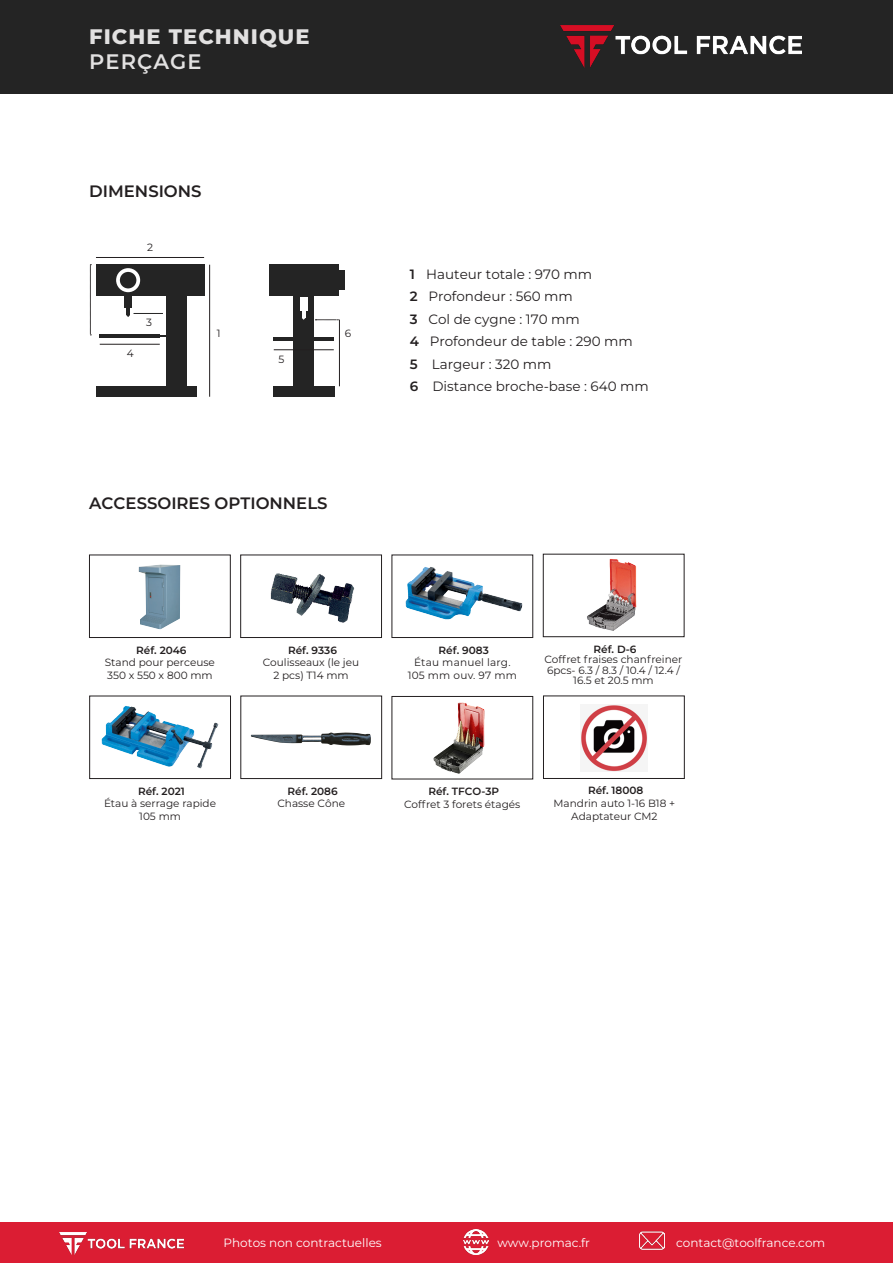
<style>
.page{position:relative;width:893px;height:1263px;background:#fff}
.page>*{position:absolute;margin:0;border:0;box-sizing:border-box;transform-origin:0 0}
.t1{font:100 21px "Montserrat";letter-spacing:.05em;color:#e2e1e1}
.t2{font:100 16.5px "Montserrat";color:#231f20}
.t3{font:100 13.5px "Montserrat";color:#231f20}
.t4{font:100 12px "Montserrat";color:#fff}
.DONNEES_TABLEAU{font:10.5px/12.6px "Montserrat";color:#231f20;text-align:center}
.t5{font:100 10.5px/12.6px "Montserrat";color:#231f20}
.DONNEES_TABLEAU-2{font:10.5px "Montserrat";letter-spacing:.02em;color:#231f20}
</style>
<div class="page">
<div style="left:0;top:0;width:893px;height:94px;background:#242424"></div>
<img style="left:560px;top:25px;width:242px;height:42px">
<div style="left:0;top:1222px;width:893px;height:41px;background:#db1d33"></div>
<img style="left:463px;top:1230px;width:25px;height:25px">
<img style="left:639px;top:1231px;width:25px;height:19px">
<div style="left:89px;top:555px;width:141px;height:83px;border:1px solid #231f20"></div>
<div style="left:240px;top:555px;width:142px;height:83px;border:1px solid #231f20"></div>
<div style="left:392px;top:555px;width:141px;height:83px;border:1px solid #231f20"></div>
<div style="left:89px;top:696px;width:142px;height:83px;border:1px solid #231f20"></div>
<div style="left:241px;top:696px;width:141px;height:83px;border:1px solid #231f20"></div>
<div style="left:124px;top:283px;width:8px;height:25px;background:#242424"></div>
<div style="left:96px;top:265px;width:108px;height:31px;background:#242424"></div>
<div style="left:167px;top:276px;width:20px;height:119px;background:#242424"></div>
<div style="left:96px;top:387px;width:100px;height:10px;background:#242424"></div>
<div style="left:116px;top:268px;width:24px;height:24px;border:4px solid #fff;border-radius:50%"></div>
<hr style="left:126px;top:301px;width:4px;height:14px;background:#242424">
<hr style="left:100px;top:334px;width:60px;height:4px;background:#242424">
<hr style="left:209px;top:265px;width:1px;height:132px;background:#231f20">
<hr style="left:96px;top:257px;width:108px;height:1px;background:#231f20">
<svg style="left:90px;top:264px;width:1px;height:72px"></svg>
<svg style="left:126px;top:313px;width:37px;height:4px"></svg>
<hr style="left:100px;top:344px;width:60px;height:1px;background:#231f20">
<div style="left:269px;top:265px;width:69px;height:31px;background:#242424"></div>
<div style="left:323px;top:270px;width:22px;height:20px;background:#242424"></div>
<div style="left:293px;top:270px;width:21px;height:119px;background:#242424"></div>
<div style="left:274px;top:387px;width:61px;height:10px;background:#242424"></div>
<hr style="left:274px;top:337px;width:60px;height:4px;background:#242424">
<div style="left:300px;top:297px;width:7px;height:14px;background:#fff"></div>
<hr style="left:302px;top:304px;width:3px;height:14px;background:#fff">
<hr style="left:274px;top:349px;width:60px;height:1px;background:#231f20">
<hr style="left:339px;top:320px;width:1px;height:66px;background:#231f20">
<svg style="left:315px;top:320px;width:23px;height:1px"></svg>
<img style="left:60px;top:1232px;width:124px;height:22px">
<div style="left:543px;top:696px;width:141px;height:83px;border:1px solid #231f20"></div>
<img style="left:580px;top:704px;width:67px;height:68px">
<img style="left:139px;top:564px;width:41px;height:65px">
<img style="left:270px;top:573px;width:85px;height:50px">
<img style="left:406px;top:567px;width:116px;height:53px">
<img style="left:101px;top:706px;width:117px;height:63px">
<img style="left:251px;top:732px;width:120px;height:13px">
<div style="left:392px;top:696px;width:141px;height:83px;border:1px solid #231f20"></div>
<img style="left:433px;top:702px;width:52px;height:72px">
<div style="left:543px;top:554px;width:141px;height:83px;border:1px solid #231f20"></div>
<img style="left:587px;top:559px;width:50px;height:72px">
<p class="t1" style="left:89px;top:22px;width:222px">FICHE TECHNIQUE</p>
<p class="t1" style="left:89px;top:48px;width:114px">PERÇAGE</p>
<p class="t2" style="left:89px;top:180px;width:114px">DIMENSIONS</p>
<p class="DONNEES_TABLEAU" style="left:147px;top:241px;width:7px">2</p>
<p class="DONNEES_TABLEAU" style="left:127px;top:346px;width:8px">4</p>
<p class="DONNEES_TABLEAU" style="left:146px;top:316px;width:7px">3</p>
<p class="DONNEES_TABLEAU" style="left:217px;top:326px;width:5px">1</p>
<p class="DONNEES_TABLEAU" style="left:279px;top:352px;width:7px">5</p>
<p class="DONNEES_TABLEAU" style="left:345px;top:326px;width:8px">6</p>
<p class="t2" style="left:89px;top:492px;width:240px">ACCESSOIRES OPTIONNELS</p>
<p class="t3" style="left:410px;top:265px;width:184px">1 Hauteur totale : 970 mm</p>
<p class="t3" style="left:410px;top:288px;width:164px">2 Profondeur : 560 mm</p>
<p class="t3" style="left:410px;top:310px;width:171px">3 Col de cygne : 170 mm</p>
<p class="t3" style="left:410px;top:333px;width:225px">4 Profondeur de table : 290 mm</p>
<p class="t3" style="left:410px;top:355px;width:143px">5 Largeur : 320 mm</p>
<p class="t3" style="left:410px;top:378px;width:240px">6 Distance broche-base : 640 mm</p>
<p class="t5" style="left:136px;top:643px;width:52px">Réf. 2046</p>
<p class="t5" style="left:105px;top:656px;width:112px">Stand pour perceuse<br>350 x 550 x 800 mm</p>
<p class="t5" style="left:138px;top:784px;width:48px">Réf. 2021</p>
<p class="DONNEES_TABLEAU" style="left:104px;top:797px;width:114px">Étau à serrage rapide<br>105 mm</p>
<p class="t5" style="left:288px;top:643px;width:50px">Réf. 9336</p>
<p class="DONNEES_TABLEAU" style="left:263px;top:656px;width:98px">Coulisseaux (le jeu</p>
<p class="DONNEES_TABLEAU" style="left:273px;top:668px;width:77px">2 pcs) T14 mm</p>
<p class="t5" style="left:288px;top:784px;width:52px">Réf. 2086</p>
<p class="t5" style="left:277px;top:797px;width:69px">Chasse Cône</p>
<p class="t5" style="left:439px;top:643px;width:52px">Réf. 9083</p>
<p class="DONNEES_TABLEAU-2" style="left:414px;top:655px;width:98px">Étau manuel larg.</p>
<p class="DONNEES_TABLEAU-2" style="left:408px;top:668px;width:111px">105 mm ouv. 97 mm</p>
<p class="t5" style="left:593px;top:642px;width:44px">Réf. D-6</p>
<p class="DONNEES_TABLEAU" style="left:545px;top:654px;width:139px;line-height:10.5px">Coffret fraises chanfreiner<br>6pcs- 6.3 / 8.3 / 10.4 / 12.4 /<br>16.5 et 20.5 mm</p>
<p class="t5" style="left:428px;top:785px;width:72px">Réf. TFCO-3P</p>
<p class="DONNEES_TABLEAU" style="left:404px;top:797px;width:118px">Coffret 3 forets étagés</p>
<p class="t5" style="left:588px;top:784px;width:57px">Réf. 18008</p>
<p class="DONNEES_TABLEAU" style="left:554px;top:797px;width:123px">Mandrin auto 1-16 B18 +<br>Adaptateur CM2</p>
<p class="t4" style="left:224px;top:1234px;width:160px">Photos non contractuelles</p>
<p class="t4" style="left:497px;top:1234px;width:94px">www.promac.fr</p>
<p class="t4" style="left:676px;top:1234px;width:151px">contact@toolfrance.com</p>
</div>
